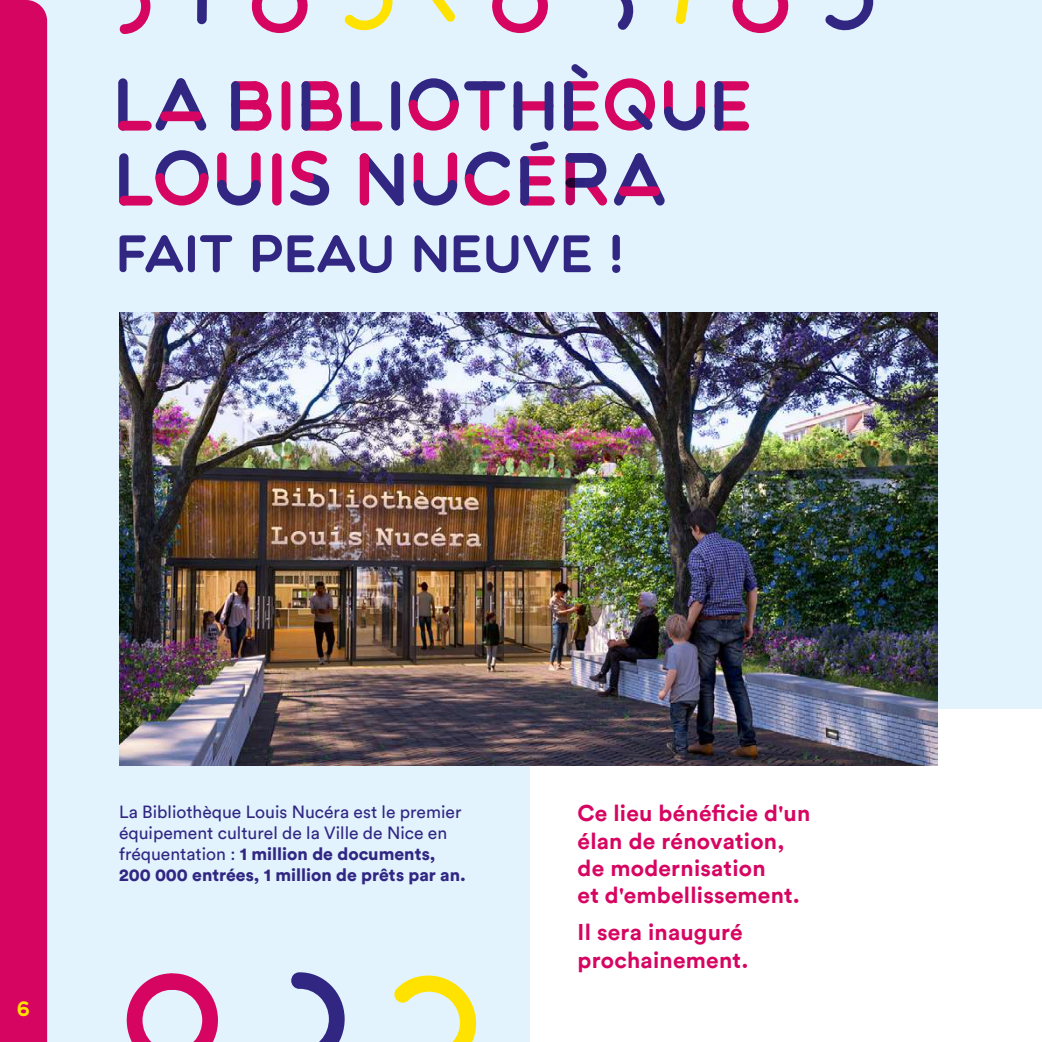
<style>
.page{position:relative;width:1042px;height:1042px;background:#e2f3fd}
.page>*{position:absolute;margin:0;border:0;box-sizing:border-box;transform-origin:0 0}
.t1{font:53.2px "Multicolore";color:#312783}
.t2{font:700 22.75px/27.3px "Circular";letter-spacing:.01em;color:#d60561}
.t3{font:21px "Multicolore";color:#ffe200}
.t4{font:17.5px/21px "Circular Std";color:#312783}
.s1{font-weight:900}
</style>
<div class="page">
<svg style="left:155px;top:78px;width:52px;height:53px"></svg>
<div style="left:160px;top:111px;width:42px;height:10px;background:#d60561;border-radius:5px"></div>
<svg style="left:465px;top:152px;width:45px;height:53px"></svg>
<div style="left:118px;top:78px;width:10px;height:53px;background:#312783;border-radius:5px"></div>
<div style="left:118px;top:121px;width:34px;height:10px;background:#d60561;border-radius:5px"></div>
<div style="left:272px;top:153px;width:9px;height:52px;background:#d60561;border-radius:5px"></div>
<div style="left:119px;top:153px;width:9px;height:52px;background:#312783;border-radius:5px"></div>
<div style="left:119px;top:196px;width:34px;height:9px;background:#d60561;border-radius:5px"></div>
<svg style="left:290px;top:150px;width:39px;height:55px"></svg>
<svg style="left:359px;top:154px;width:45px;height:51px"></svg>
<div style="left:394px;top:153px;width:9px;height:52px;background:#312783;border-radius:5px"></div>
<div style="left:360px;top:153px;width:9px;height:52px;background:#d60561;border-radius:5px"></div>
<div style="left:565px;top:153px;width:10px;height:52px;background:#bd0460;border-radius:5px"></div>
<svg style="left:565px;top:178px;width:28px;height:10px"></svg>
<div style="left:565px;top:153px;width:29px;height:10px;background:#312783;border-radius:5px"></div>
<svg style="left:584px;top:153px;width:81px;height:52px"></svg>
<div style="left:714px;top:81px;width:35px;height:9px;background:#d60561;border-radius:5px"></div>
<div style="left:714px;top:121px;width:35px;height:10px;background:#d60561;border-radius:5px"></div>
<div style="left:714px;top:101px;width:31px;height:9px;background:#d60561;border-radius:5px"></div>
<div style="left:714px;top:81px;width:9px;height:50px;background:#312783;border-radius:5px"></div>
<div style="left:513px;top:101px;width:40px;height:9px;background:#d60561;border-radius:5px"></div>
<div style="left:544px;top:81px;width:9px;height:50px;background:#312783;border-radius:5px"></div>
<div style="left:513px;top:81px;width:9px;height:50px;background:#312783;border-radius:5px"></div>
<div style="left:664px;top:80px;width:9px;height:36px;background:#d60561;border-radius:5px"></div>
<div style="left:696px;top:80px;width:9px;height:36px;background:#d60561;border-radius:5px"></div>
<svg style="left:664px;top:106px;width:41px;height:25px"></svg>
<div style="left:564px;top:81px;width:34px;height:9px;background:#d60561;border-radius:5px"></div>
<div style="left:564px;top:121px;width:34px;height:10px;background:#d60561;border-radius:5px"></div>
<div style="left:564px;top:101px;width:31px;height:9px;background:#d60561;border-radius:5px"></div>
<div style="left:564px;top:81px;width:9px;height:50px;background:#312783;border-radius:5px"></div>
<svg style="left:571px;top:64px;width:17px;height:14px"></svg>
<div style="left:520px;top:156px;width:35px;height:9px;background:#d60561;border-radius:5px"></div>
<div style="left:520px;top:196px;width:35px;height:9px;background:#d60561;border-radius:5px"></div>
<div style="left:520px;top:176px;width:31px;height:9px;background:#d60561;border-radius:5px"></div>
<div style="left:520px;top:156px;width:9px;height:49px;background:#312783;border-radius:5px"></div>
<svg style="left:530px;top:141px;width:19px;height:10px"></svg>
<svg style="left:605px;top:78px;width:50px;height:53px"></svg>
<div style="left:480px;top:81px;width:9px;height:50px;background:#d60561;border-radius:5px"></div>
<div style="left:464px;top:81px;width:41px;height:9px;background:#312783;border-radius:5px"></div>
<svg style="left:155px;top:150px;width:53px;height:55px"></svg>
<div style="left:217px;top:152px;width:9px;height:38px;background:#d60561;border-radius:5px"></div>
<div style="left:251px;top:152px;width:10px;height:38px;background:#d60561;border-radius:5px"></div>
<svg style="left:217px;top:180px;width:44px;height:25px"></svg>
<div style="left:414px;top:152px;width:9px;height:38px;background:#d60561;border-radius:5px"></div>
<div style="left:448px;top:152px;width:9px;height:38px;background:#d60561;border-radius:5px"></div>
<svg style="left:414px;top:180px;width:43px;height:25px"></svg>
<div style="left:391px;top:81px;width:9px;height:50px;background:#312783;border-radius:5px"></div>
<svg style="left:409px;top:78px;width:50px;height:53px"></svg>
<div style="left:281px;top:81px;width:9px;height:50px;background:#d60561;border-radius:5px"></div>
<div style="left:351px;top:81px;width:9px;height:50px;background:#312783;border-radius:5px"></div>
<div style="left:351px;top:121px;width:31px;height:10px;background:#d60561;border-radius:5px"></div>
<div style="left:231px;top:81px;width:28px;height:9px;background:#d60561;border-radius:5px"></div>
<div style="left:231px;top:121px;width:30px;height:10px;background:#d60561;border-radius:5px"></div>
<svg style="left:250px;top:81px;width:21px;height:50px"></svg>
<div style="left:231px;top:100px;width:28px;height:9px;background:#d60561;border-radius:5px"></div>
<div style="left:231px;top:81px;width:9px;height:50px;background:#312783;border-radius:5px"></div>
<div style="left:302px;top:81px;width:28px;height:9px;background:#d60561;border-radius:5px"></div>
<div style="left:302px;top:121px;width:30px;height:10px;background:#d60561;border-radius:5px"></div>
<svg style="left:321px;top:81px;width:21px;height:50px"></svg>
<div style="left:302px;top:100px;width:28px;height:9px;background:#d60561;border-radius:5px"></div>
<div style="left:302px;top:81px;width:8px;height:50px;background:#312783;border-radius:5px"></div>
<div style="left:531px;top:709px;width:511px;height:333px;background:#fff"></div>
<hr style="left:1041px;top:0;width:1px;height:1042px;background:#312783">
<img style="left:119px;top:312px;width:819px;height:454px">
<svg style="left:291px;top:972px;width:54px;height:70px"></svg>
<svg style="left:126px;top:973px;width:92px;height:69px"></svg>
<svg style="left:394px;top:975px;width:83px;height:67px"></svg>
<div style="left:0;top:0;width:47px;height:1042px;background:#d60561"></div>
<svg style="left:825px;top:0;width:48px;height:31px"></svg>
<svg style="left:675px;top:0;width:14px;height:24px"></svg>
<svg style="left:732px;top:0;width:56px;height:33px"></svg>
<svg style="left:617px;top:0;width:17px;height:30px"></svg>
<svg style="left:432px;top:0;width:23px;height:22px"></svg>
<svg style="left:492px;top:0;width:56px;height:33px"></svg>
<svg style="left:344px;top:0;width:48px;height:31px"></svg>
<svg style="left:197px;top:0;width:10px;height:24px"></svg>
<svg style="left:252px;top:0;width:56px;height:33px"></svg>
<svg style="left:119px;top:0;width:32px;height:34px"></svg>
<h1 class="t1" style="left:116px;top:221px;width:509px">FAIT PEAU NEUVE !</h1>
<p class="t3" style="left:17px;top:995px;width:15px">6</p>
<p class="t4" style="left:119px;top:801px;width:348px">La Bibliothèque Louis Nucéra est le premier équipement culturel de la Ville de Nice en fréquentation : <span class="s1">1 million de documents, 200 000 entrées, 1 million de prêts par an.</span></p>
<h2 class="t2" style="left:577px;top:799px;width:234px">Ce lieu bénéficie d'un élan de rénovation, de modernisation<br>et d'embellissement.</h2>
<h2 class="t2" style="left:577px;top:918px;width:172px">Il sera inauguré prochainement.</h2>
</div>
